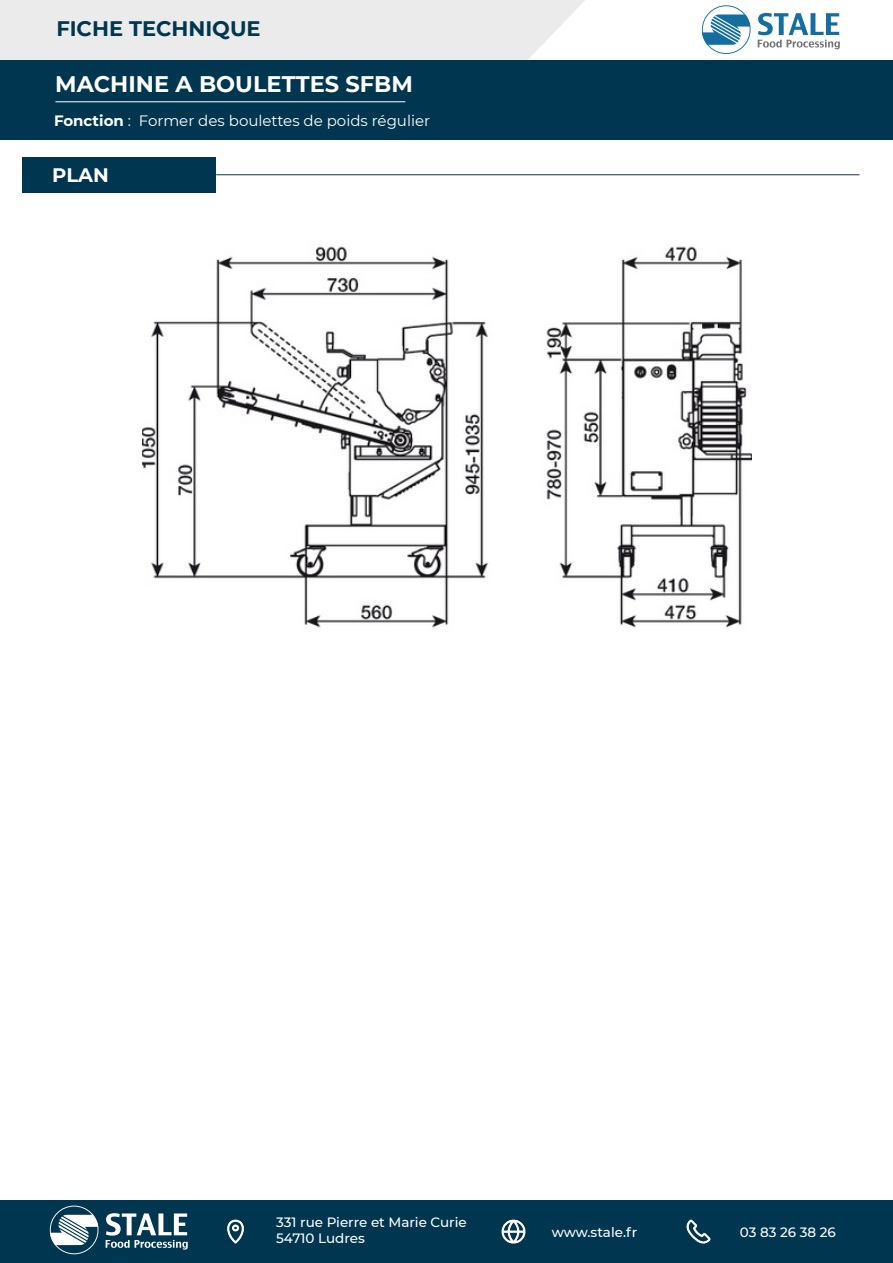
<style>
.page{position:relative;width:893px;height:1263px;background:#fff}
.page>*{position:absolute;margin:0;border:0;box-sizing:border-box;transform-origin:0 0}
.t1{font:700 22.5px "Montserrat";color:#fff}
.t2{font:700 21px "Montserrat";color:#013651}
.t3{font:700 19.5px "Montserrat";color:#fff}
.t4{font:15px "Montserrat";color:#fff}
.t5{font:500 13.5px/16.2px "Montserrat";color:#fff}
.s1{font-weight:700}
</style>
<div class="page">
<div style="left:22px;top:157px;width:194px;height:36px;background:#013651"></div>
<div style="left:0;top:0;width:585px;height:60px;background:#ebebeb"></div>
<svg style="left:758px;top:13px;width:82px;height:36px"></svg>
<svg style="left:702px;top:5px;width:49px;height:49px"></svg>
<div style="left:0;top:60px;width:893px;height:80px;background:#013651"></div>
<hr style="left:55px;top:101px;width:350px;height:1px;background:#fff">
<div style="left:0;top:1200px;width:893px;height:63px;background:#013651"></div>
<svg style="left:106px;top:1213px;width:82px;height:36px"></svg>
<svg style="left:50px;top:1205px;width:48px;height:49px"></svg>
<img style="left:501px;top:1219px;width:25px;height:25px">
<img style="left:686px;top:1219px;width:25px;height:25px">
<img style="left:227px;top:1219px;width:17px;height:25px">
<hr style="left:216px;top:174px;width:643px;height:1px;background:#013651">
<img style="left:143px;top:246px;width:608px;height:382px">
<h2 class="t2" style="left:56px;top:13px;width:206px">FICHE TECHNIQUE</h2>
<h1 class="t1" style="left:55px;top:68px;width:359px">MACHINE A BOULETTES SFBM</h1>
<p class="t4" style="left:54px;top:110px;width:378px"><span class="s1">Fonction</span> : Former des boulettes de poids régulier</p>
<h3 class="t3" style="left:52px;top:161px;width:58px">PLAN</h3>
<p class="t5" style="left:276px;top:1213px;width:192px">331 rue Pierre et Marie Curie<br>54710 Ludres</p>
<p class="t5" style="left:552px;top:1223px;width:87px">www.stale.fr</p>
<p class="t5" style="left:740px;top:1223px;width:98px">03 83 26 38 26</p>
</div>
